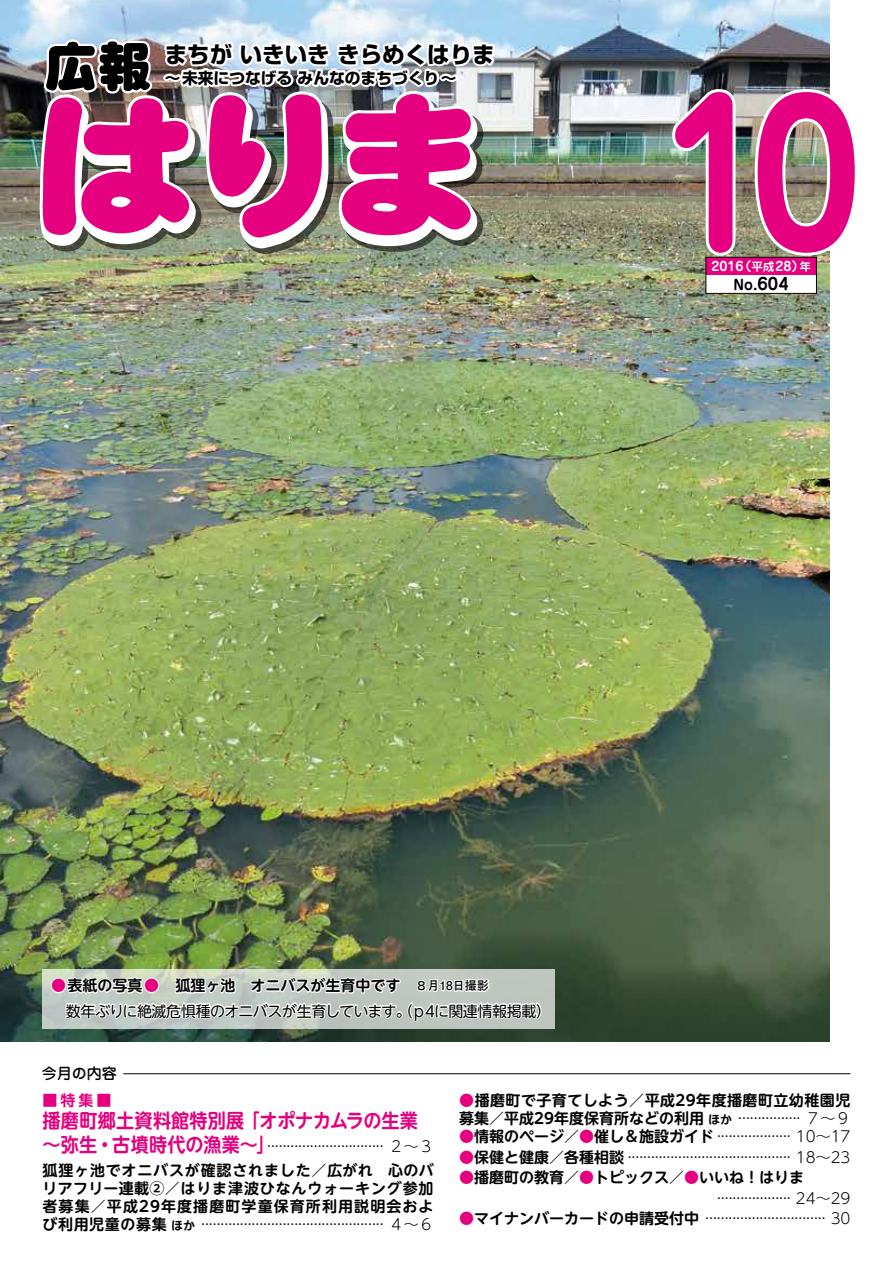
<style>
.page{position:relative;width:893px;height:1263px;background:#fff}
.page>*{position:absolute;margin:0;border:0;box-sizing:border-box;transform-origin:0 0}
.t1{font:700 195px "Jun 501 Pro";color:#e4007f;scale:.9 1}
.t2{font:54px "DFP Maru Gothic CID UB";color:#000}
.t3{font:700 22.5px "Shin Go Pro";color:#000}
.t4{font:700 19.5px "UD Shin M Go Pro De";letter-spacing:.01em;color:#e4007f;scale:.93 1}
.t5{font:700 19.5px "UD Shin M Go Pro De";letter-spacing:-.015em;color:#e4007f;scale:.93 1}
.t6{font:700 16.5px "Jun 501 Pro";color:#000}
.t7{font:700 15.75px "Shin Go Pro";color:#000}
.t8{font:300 15px "UD Shin M Go Pro";color:#000}
.t9{font:700 15px/18px "UD Shin M Go Pro De";letter-spacing:.03em;color:#000;text-align:justify}
.t10{font:700 15px "UD Shin M Go Pro De";color:#000}
.t11{font:15px "UD Shin M Go Pro";letter-spacing:-.04em;color:#000}
.t12{font:500 15px "Jun 34 Pro";color:#000}
.t13{font:700 15px "UD Shin M Go Pro De";color:#e4007f}
.t14{font:700 14.1px "Jun 501 Pro";color:#000}
.t15{font:700 12.75px "Jun 501 Pro";color:#fff}
.t16{font:700 12px "Futo Go B101 Pro";color:#000}
.t17{font:700 12px "UD Shin M Go Pro De";color:#000}
.t18{font:700 11.55px "Jun 501 Pro";color:#fff}
.s1{font-size:11.55px}
.s2{font-size:14.1px}
.s3{color:#e4007f}
.s4{font-family:"UD Shin M Go Pro De";font-weight:700;font-size:19.5px;color:#e4007f}
.s5{font-family:"UD Shin M Go Pro De";font-weight:700;color:#e4007f}
.s6{font-family:"UD Shin M Go Pro De";font-weight:700}
</style>
<div class="page">
<img style="left:0;top:0;width:851px;height:1075px">
<svg style="left:43px;top:969px;width:512px;height:60px;background:#c2cac3"></svg>
<div style="left:51px;top:978px;width:15px;height:15px;border:2px solid #fff;border-radius:50%"></div>
<img style="left:63px;top:887px;width:480px;height:188px">
<h2 class="t2" style="left:43px;top:37px;width:110px">広報</h2>
<h3 class="t3" style="left:165px;top:36px;width:331px">まちがいきいききらめくはりま</h3>
<p class="t7" style="left:165px;top:65px;width:293px">～未来につなげるみんなのまちづくり~</p>
<h1 class="t1" style="left:661px;top:21px;width:225px">10</h1>
<p class="t18" style="left:799px;top:258px;width:13px">年</p>
<p class="t15" style="left:739px;top:256px;width:67px">（<span class="s1">平成</span>28）</p>
<p class="t15" style="left:711px;top:256px;width:34px">2016</p>
<p class="t6" style="left:753px;top:271px;width:37px"><span class="s2">.</span>604</p>
<p class="t14" style="left:734px;top:274px;width:21px">No</p>
<p class="t10" style="left:51px;top:973px;width:351px"><span class="s3">●</span>表紙の写真<span class="s3">●</span>　狐狸ヶ池　オニバスが生育中です</p>
<p class="t11" style="left:51px;top:999px;width:501px">　数年ぶりに絶滅危惧種のオニバスが生育しています。（ｐ4に関連情報掲載(</p>
<p class="t16" style="left:416px;top:976px;width:75px">８月18日撮影</p>
<p class="t12" style="left:42px;top:1061px;width:76px">今月の内容</p>
<p class="t13" style="left:43px;top:1088px;width:71px">■特集■</p>
<h3 class="t4" style="left:43px;top:1105px;width:219px">播磨町郷土資料館特別展</h3>
<h3 class="t5" style="left:241px;top:1105px;width:191px">「オポナカムラの生業</h3>
<h3 class="t4" style="left:43px;top:1129px;width:233px">〜弥生・古墳時代の漁業〜</h3>
<p class="t9" style="left:43px;top:1161px;width:393px">狐狸ヶ池でオニバスが確認されました／広がれ　心のバリアフリー連載②／はりま津波ひなんウォーキング参加者募集／平成29年度播磨町学童保育所利用説明会およ</p>
<p class="t8" style="left:201px;top:1212px;width:234px">４··············································· ~ ６</p>
<p class="t8" style="left:257px;top:1134px;width:178px">２······························<span class="s4">「</span> 〜３</p>
<p class="t9" style="left:43px;top:1215px;width:126px">び利用児童の募集</p>
<p class="t17" style="left:171px;top:1216px;width:25px">ほか</p>
<p class="t9" style="left:459px;top:1091px;width:393px"><span class="s3">●</span>播磨町で子育てしよう／平成29年度播磨町立幼稚園児</p>
<p class="t8" style="left:738px;top:1106px;width:114px">７················ ~ ９</p>
<p class="t10" style="left:459px;top:1106px;width:246px">募集／平成29年度保育所などの利用</p>
<p class="t8" style="left:459px;top:1124px;width:393px"><span class="s5">●</span> <span class="s6">情報のページ／</span> <span class="s5">●</span> <span class="s6">催し＆施設ガイド</span> ··················· 1 0 ~ 1 7</p>
<p class="t8" style="left:459px;top:1145px;width:393px"><span class="s5">●</span> <span class="s6">保健と健康／各種相談</span> ·········································· 1 8 ~ 2 3</p>
<p class="t10" style="left:459px;top:1165px;width:347px"><span class="s3">●</span>播磨町の教育／<span class="s3">●</span>トピックス／<span class="s3">●</span>いいね！はりま</p>
<p class="t8" style="left:717px;top:1186px;width:135px">··················· 2 4 ~ 2 9</p>
<p class="t8" style="left:459px;top:1206px;width:393px"><span class="s5">●</span> <span class="s6">マイナンバーカードの申請受付中</span> ······························· 3 0</p>
<p class="t17" style="left:708px;top:1110px;width:25px">ほか</p>
</div>
